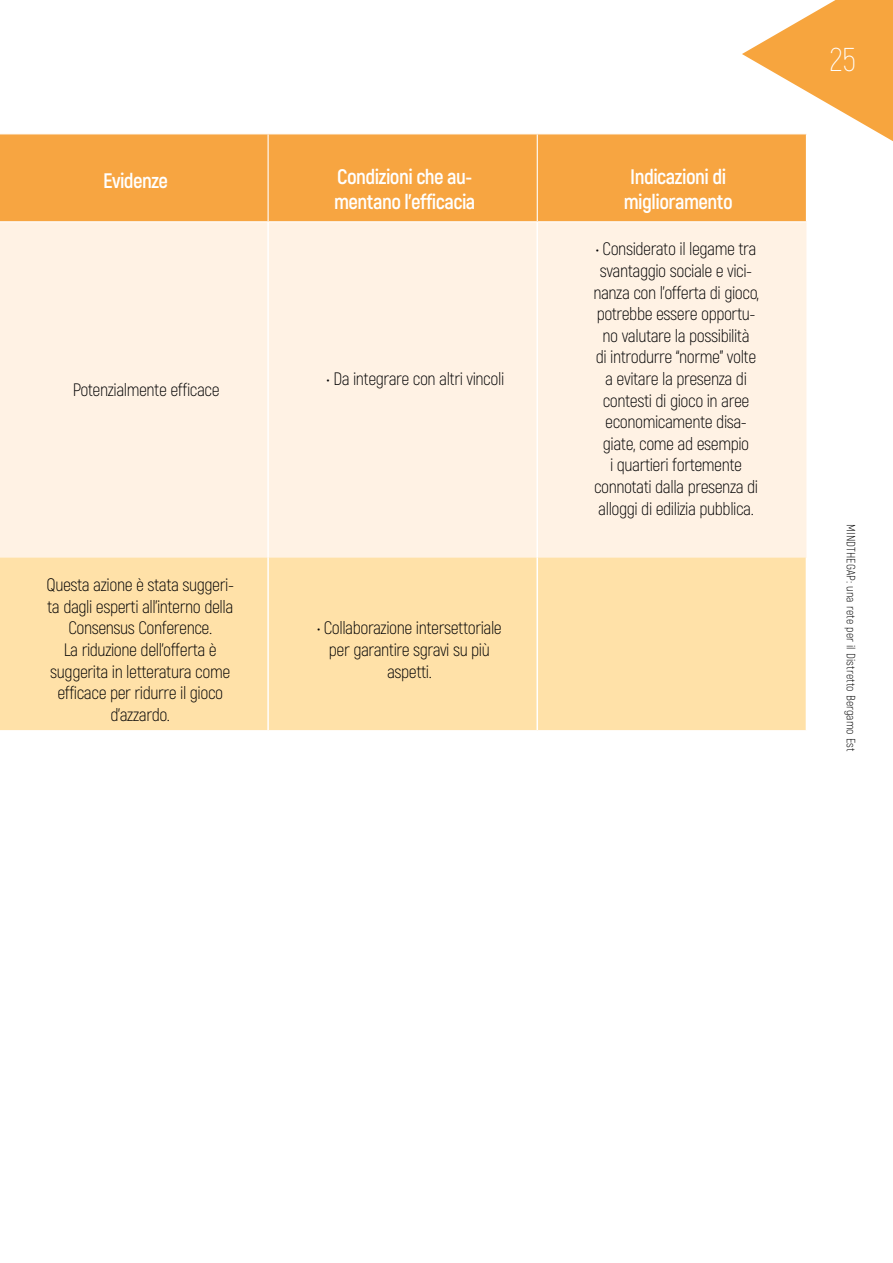
<style>
.page{position:relative;width:893px;height:1263px;background:#fff}
.page>*{position:absolute;margin:0;border:0;box-sizing:border-box;transform-origin:0 0}
.t1{font:200 33px "Akrobat";color:#fff}
.t2{font:700 21px/25.2px "Akrobat";letter-spacing:-.025em;color:#fff}
.t3{font:300 18px/21.6px "Akrobat";letter-spacing:-.025em;color:#020203;text-align:center}
.t4{font:300 12px "Akrobat";letter-spacing:.01em;color:#000}
</style>
<div class="page">
<svg style="left:742px;top:0;width:151px;height:141px"></svg>
<div style="left:1px;top:222px;width:805px;height:335px;background:#fff2e4"></div>
<div style="left:1px;top:557px;width:805px;height:173px;background:#ffe1a8"></div>
<hr style="left:267px;top:557px;width:2px;height:173px;background:#fff">
<hr style="left:536px;top:557px;width:2px;height:173px;background:#fff">
<hr style="left:267px;top:217px;width:2px;height:340px;background:#fff">
<hr style="left:536px;top:217px;width:2px;height:340px;background:#fff">
<div style="left:1px;top:134px;width:805px;height:87px;background:#f7a541"></div>
<hr style="left:537px;top:133px;width:270px;height:1px;background:#fff">
<hr style="left:268px;top:134px;width:1px;height:87px;background:#fff">
<hr style="left:537px;top:134px;width:1px;height:87px;background:#fff">
<hr style="left:806px;top:134px;width:1px;height:87px;background:#fff">
<p class="t2" style="left:103px;top:168px;width:67px">Evidenze</p>
<p class="t2" style="left:334px;top:164px;width:143px">Condizioni che au&shy;mentano l’efficacia</p>
<p class="t2" style="left:624px;top:164px;width:111px;text-align:center">Indicazioni di miglioramento</p>
<p class="t3" style="left:73px;top:379px;width:148px">Potenzialmente efficace</p>
<p class="t3" style="left:47px;top:574px;width:189px">Questa azione è stata suggeri&shy;ta dagli esperti all’interno della<br>Consensus Conference.<br>La riduzione dell’offerta è suggerita in letteratura come efficace per ridurre il gioco d’azzardo.</p>
<p class="t3" style="left:327px;top:368px;width:179px">• Da integrare con altri vincoli</p>
<p class="t3" style="left:317px;top:617px;width:186px">• Collaborazione intersettoriale per garantire sgravi su più aspetti.</p>
<p class="t3" style="left:593px;top:238px;width:167px">• Considerato il legame tra svantaggio sociale e vici&shy;nanza con l’offerta di gioco, potrebbe essere opportu&shy;no valutare la possibilità<br>di introdurre “norme” volte a evitare la presenza di contesti di gioco in aree economicamente disa&shy;giate, come ad esempio<br>i quartieri fortemente connotati dalla presenza di alloggi di edilizia pubblica.</p>
<h1 class="t1" style="left:830px;top:40px;width:28px">25</h1>
<p class="t4" style="left:858px;top:524px;width:229px;rotate:90deg">MINDTHEGAP: una rete per il Distretto Bergamo Est</p>
</div>
